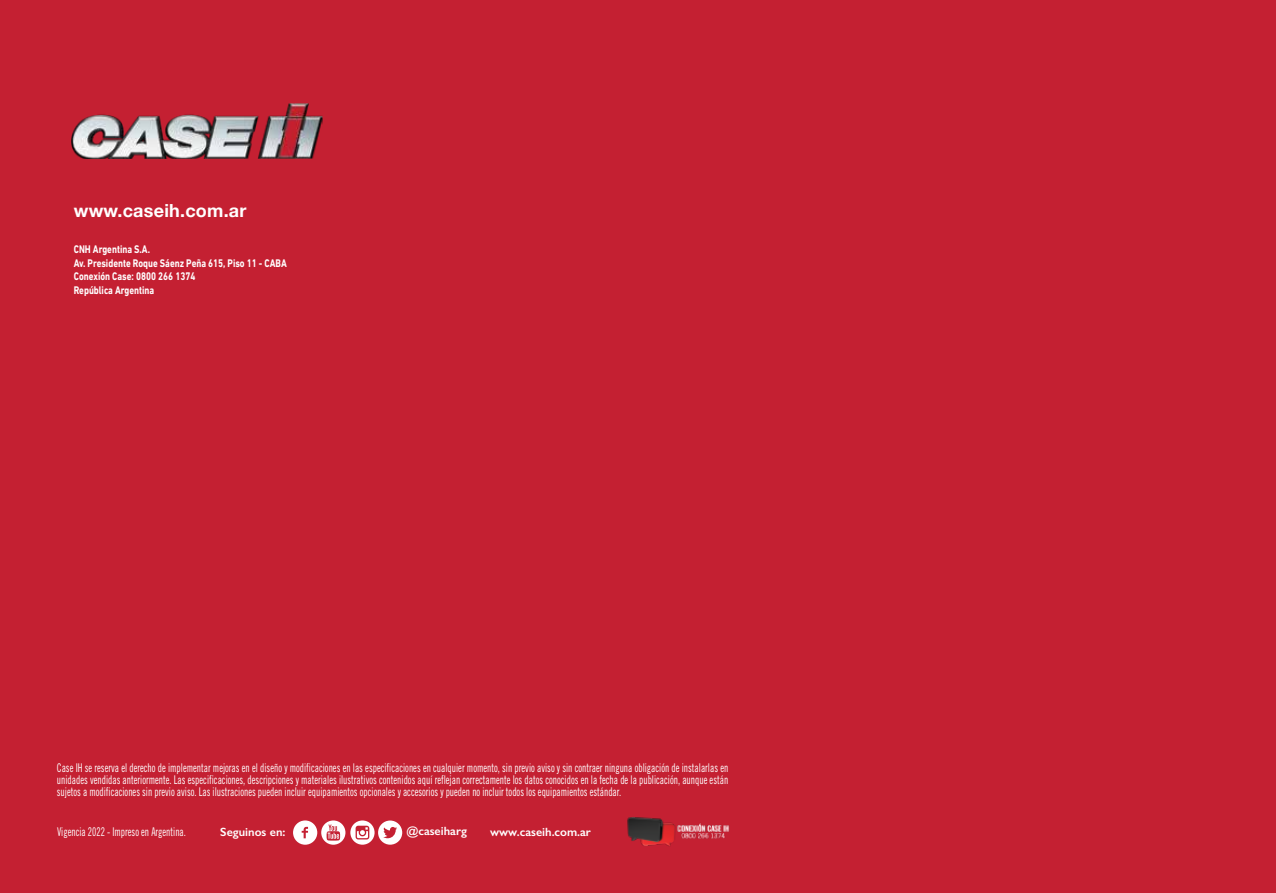
<style>
.page{position:relative;width:1276px;height:893px;background:#fff}
.page>*{position:absolute;margin:0;border:0;box-sizing:border-box;transform-origin:0 0}
.t1{font:700 18px "Helvetica Neue";letter-spacing:.015em;color:#fff}
.t2{font:12px/12px "Trade Gothic Cond Eighteen";color:#fff;text-align:justify;scale:.8 1}
.t3{font:600 12px "Gill Sans";color:#fff}
.t4{font:700 11.25px/13.5px "DIN Next LT Pro";color:#fff;scale:.8 1}
</style>
<div class="page">
<div style="left:0;top:0;width:1276px;height:892px;background:#c42032"></div>
<img style="left:627px;top:817px;width:103px;height:29px">
<svg style="left:293px;top:820px;width:109px;height:24px"></svg>
<img style="left:71px;top:103px;width:251px;height:56px">
<h1 class="t1" style="left:74px;top:197px;width:174px">www.caseih.com.ar</h1>
<p class="t4" style="left:74px;top:242px;width:268px">CNH Argentina S.A.<br>Av. Presidente Roque Sáenz Peña 615, Piso 11 - CABA<br>Conexión Case: 0800 266 1374<br>República Argentina</p>
<p class="t2" style="left:57px;top:761px;width:841px">Case IH se reserva el derecho de implementar mejoras en el diseño y modificaciones en las especificaciones en cualquier momento, sin previo aviso y sin contraer ninguna obligación de instalarlas en unidades vendidas anteriormente. Las especificaciones, descripciones y materiales ilustrativos contenidos aquí reflejan correctamente los datos conocidos en la fecha de la publicación, aunque están sujetos a modificaciones sin previo aviso. Las ilustraciones pueden incluir equipamientos opcionales y accesorios y pueden no incluir todos los equipamientos estándar.</p>
<p class="t2" style="left:57px;top:825px;width:163px">Vigencia 2022 - Impreso en Argentina.</p>
<p class="t3" style="left:220px;top:824px;width:67px">Seguinos en:</p>
<p class="t3" style="left:406px;top:823px;width:62px">@caseiharg</p>
<p class="t3" style="left:490px;top:824px;width:102px">www.caseih.com.ar</p>
</div>
